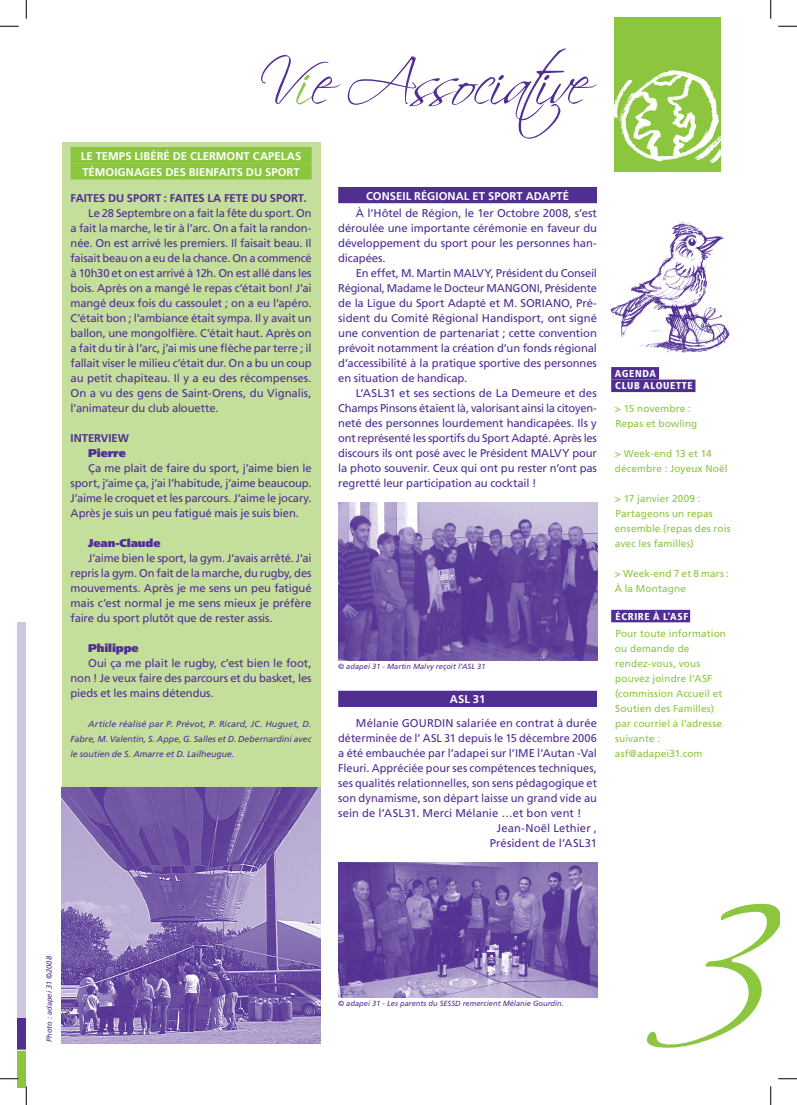
<style>
.page{position:relative;width:797px;height:1105px;background:#fff}
.page>*{position:absolute;margin:0;border:0;box-sizing:border-box;transform-origin:0 0}
.t1{font:237.38px "Scriptina";color:#8bc63e}
.t2{font:11.25px/15px "Frutiger";letter-spacing:-.005em;color:#502e92;text-align:justify}
.t3{font:700 11.25px/16.2px "Frutiger";letter-spacing:.005em;color:#fff}
.t4{font:700 11.25px "Frutiger";letter-spacing:-.005em;color:#502e92}
.t5{font:900 11.25px "Frutiger";letter-spacing:-.01em;color:#502e92}
.t6{font:10px/15px "Frutiger";letter-spacing:.01em;color:#8bc63e}
.t7{font:900 condensed 10px/12.5px "Frutiger";letter-spacing:.065em;color:#fff}
.t8{font:italic 8.75px/15px "Frutiger";letter-spacing:-.005em;color:#502e92;text-align:justify}
.t9{font:italic 7.5px "Frutiger";color:#502e92}
</style>
<div class="page">
<div style="left:17px;top:622px;width:9px;height:414px;background:#cfc6e2"></div>
<div style="left:17px;top:1018px;width:9px;height:69px;background:#502e92"></div>
<div style="left:17px;top:1050px;width:9px;height:37px;background:#8bc63e"></div>
<div style="left:614px;top:17px;width:107px;height:155px;background:#8bc63e"></div>
<img style="left:614px;top:70px;width:107px;height:93px">
<svg style="left:261px;top:49px;width:336px;height:90px"></svg>
<div style="left:611px;top:367px;width:48px;height:13px;background:#502e92"></div>
<div style="left:611px;top:380px;width:84px;height:12px;background:#502e92"></div>
<div style="left:611px;top:610px;width:79px;height:12px;background:#502e92"></div>
<img style="left:610px;top:221px;width:120px;height:132px">
<div style="left:62px;top:142px;width:258px;height:901px;background:#c4df9b"></div>
<div style="left:71px;top:147px;width:240px;height:16px;background:#8bc63e"></div>
<div style="left:71px;top:163px;width:240px;height:17px;background:#8bc63e"></div>
<img style="left:62px;top:787px;width:258px;height:256px">
<div style="left:338px;top:187px;width:259px;height:16px;background:#502e92"></div>
<div style="left:338px;top:691px;width:259px;height:16px;background:#502e92"></div>
<img style="left:338px;top:502px;width:259px;height:158px">
<img style="left:338px;top:862px;width:259px;height:135px">
<svg style="left:0;top:25px;width:19px;height:2px"></svg>
<svg style="left:778px;top:25px;width:19px;height:2px"></svg>
<svg style="left:0;top:1078px;width:19px;height:1px"></svg>
<svg style="left:778px;top:1078px;width:19px;height:1px"></svg>
<svg style="left:25px;top:0;width:2px;height:19px"></svg>
<svg style="left:25px;top:1086px;width:2px;height:19px"></svg>
<svg style="left:770px;top:0;width:1px;height:19px"></svg>
<svg style="left:770px;top:1086px;width:1px;height:19px"></svg>
<p class="t3" style="left:81px;top:148px;width:221px">LE TEMPS LIBÉRÉ DE CLERMONT CAPELAS<br>TÉMOIGNAGES DES BIENFAITS DU SPORT</p>
<p class="t4" style="left:71px;top:192px;width:166px">FAITES DU SPORT : FAITES LA FETE</p>
<p class="t4" style="left:251px;top:192px;width:57px">DU SPORT.</p>
<p class="t2" style="left:71px;top:206px;width:242px;text-indent:18px">Le 28 Septembre on a fait la fête du sport. On a fait la marche, le tir à l’arc. On a fait la randon&shy;née. On est arrivé les premiers. Il faisait beau. Il faisait beau on a eu de la chance. On a commencé à 10h30 et on est arrivé à 12h. On est allé dans les bois. Après on a mangé le repas c’était bon! J’ai mangé deux fois du cassoulet ; on a eu l’apéro.<br>C’était bon ; l’ambiance était sympa. Il y avait un ballon, une mongolfière. C’était haut. Après on a fait du tir à l’arc, j’ai mis une flèche par terre ; il fallait viser le milieu c’était dur. On a bu un coup au petit chapiteau. Il y a eu des récompenses.<br>On a vu des gens de Saint-Orens, du Vignalis, l’animateur du club alouette.</p>
<p class="t4" style="left:71px;top:432px;width:60px">INTERVI EW</p>
<p class="t5" style="left:88px;top:446px;width:39px">Pierre</p>
<p class="t2" style="left:71px;top:461px;width:242px;text-indent:18px">Ça me plait de faire du sport, j’aime bien le sport, j’aime ça, j’ai l’habitude, j’aime beaucoup.<br>J’aime le croquet et les parcours. J’aime le jocary.<br>Après je suis un peu fatigué mais je suis bien.</p>
<p class="t5" style="left:88px;top:536px;width:74px">Jean-Claude</p>
<p class="t2" style="left:71px;top:551px;width:242px;text-indent:18px">J’aime bien le sport, la gym. J’avais arrêté. J’ai repris la gym. On fait de la marche, du rugby, des mouvements. Après je me sens un peu fatigué mais c’est normal je me sens mieux je préfère faire du sport plutôt que de rester assis.</p>
<p class="t5" style="left:88px;top:641px;width:52px">Philippe</p>
<p class="t2" style="left:71px;top:656px;width:242px;text-indent:18px">Oui ça me plait le rugby, c’est bien le foot, non ! Je veux faire des parcours et du basket, les pieds et les mains détendus.</p>
<p class="t8" style="left:71px;top:717px;width:242px;text-indent:18px">Article réalisé par P. Prévot, P. Ricard, JC. Huguet, D.<br>Fabre, M. Valentin, S. Appe, G. Salles et D. Debernardini avec le soutien de S. Amarre et D. Lailheugue.</p>
<p class="t9" style="left:45px;top:1042px;width:88px;rotate:-90deg">Photo : adapei 31 ©2008</p>
<p class="t3" style="left:366px;top:188px;width:82px">CONSEIL RÉGIONAL</p>
<p class="t3" style="left:472px;top:188px;width:91px">ET SPORT ADAPTÉ</p>
<p class="t2" style="left:338px;top:206px;width:260px;text-indent:18px">À l’Hôtel de Région, le 1er Octobre 2008, s’est déroulée une importante cérémonie en faveur du développement du sport pour les personnes han&shy;dicapées.</p>
<p class="t2" style="left:338px;top:266px;width:260px;text-indent:18px">En effet, M. Martin MALVY, Président du Conseil Régional, Madame le Docteur Mangoni, Présidente de la Ligue du Sport Adapté et M. Soriano, Pré&shy;sident du Comité Régional Handisport, ont signé une convention de partenariat ; cette convention prévoit notamment la création d’un fonds régional d’accessibilité à la pratique sportive des personnes en situation de handicap.</p>
<p class="t2" style="left:338px;top:386px;width:260px;text-indent:18px">L’ASL31 et ses sections de La Demeure et des Champs Pinsons étaient là, valorisant ainsi la citoyen&shy;neté des personnes lourdement handicapées. Ils y ont représenté les sportifs du Sport Adapté. Après les discours ils ont posé avec le Président Malvy pour la photo souvenir. Ceux qui ont pu rester n’ont pas regretté leur participation au cocktail !</p>
<p class="t9" style="left:338px;top:662px;width:149px">© adapei 31 - Martin Malvy reçoit l’ASL 31</p>
<p class="t3" style="left:450px;top:691px;width:37px">ASL 31</p>
<p class="t2" style="left:356px;top:716px;width:242px">Mélanie GOURDIN salariée en contrat à durée</p>
<p class="t2" style="left:338px;top:731px;width:260px">déterminée de l’ ASL 31 depuis le 15 décembre 2006</p>
<p class="t2" style="left:338px;top:746px;width:260px">a été embauchée par l’adapei sur l’IME l’Autan -Val</p>
<p class="t2" style="left:338px;top:761px;width:260px">Fleuri. Appréciée pour ses compétences techniques,</p>
<p class="t2" style="left:338px;top:776px;width:260px">ses qualités relationnelles, son sens pédagogique et</p>
<p class="t2" style="left:338px;top:791px;width:260px">son dynamisme, son départ laisse un grand vide au</p>
<p class="t2" style="left:338px;top:806px;width:245px">sein de l’ASL31. Merci Mélanie …et bon vent !</p>
<p class="t2" style="left:497px;top:821px;width:101px">Jean-Noël Lethier ,</p>
<p class="t2" style="left:490px;top:836px;width:109px">Président de l’ASL31</p>
<p class="t7" style="left:615px;top:367px;width:79px">AGENDA<br>CLUB ALOUETTE</p>
<p class="t6" style="left:615px;top:401px;width:84px">&gt; 15 novembre :<br>Repas et bowling</p>
<p class="t6" style="left:615px;top:446px;width:114px">&gt; Week-end 13 et 14 décembre : Joyeux Noël</p>
<p class="t6" style="left:615px;top:491px;width:117px">&gt; 17 janvier 2009 :<br>Partageons un repas ensemble (repas des rois avec les familles)</p>
<p class="t6" style="left:614px;top:566px;width:116px">&gt; Week-end 7 et 8 mars :<br>À la Montagne</p>
<p class="t7" style="left:615px;top:610px;width:74px">ÉCRIRE À L’ASF</p>
<p class="t6" style="left:615px;top:626px;width:113px">Pour toute information ou demande de rendez-vous, vous pouvez joindre l’ASF (commission Accueil et<br>Soutien des Familles) par courriel à l’adresse suivante : asf@adapei31.com</p>
<p class="t9" style="left:338px;top:999px;width:227px">© adapei 31 - Les parents du SESSD remercient Mélanie Gourdin.</p>
<h1 class="t1" style="left:660px;top:808px;width:114px">3</h1>
</div>
